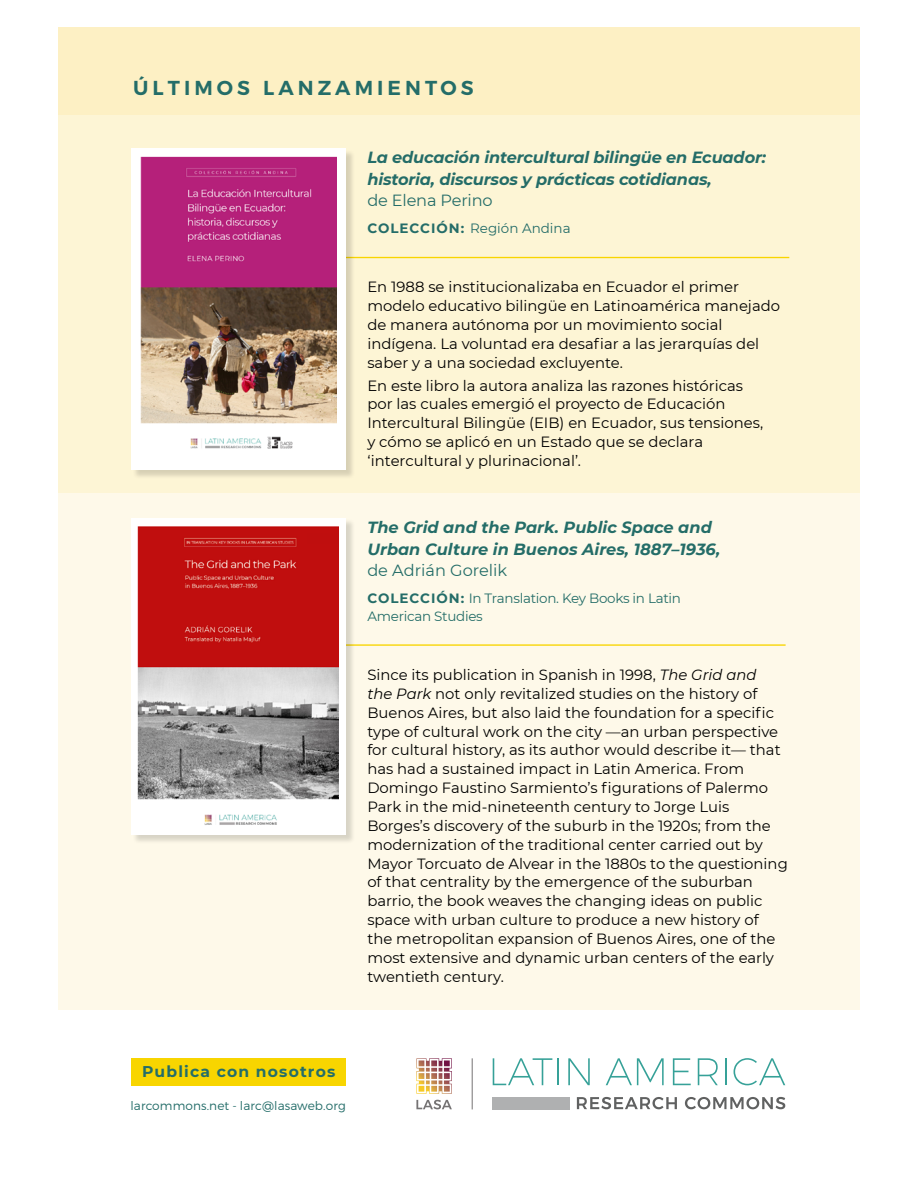
<style>
.page{position:relative;width:918px;height:1188px;background:#fff}
.page>*{position:absolute;margin:0;border:0;box-sizing:border-box;transform-origin:0 0}
.t1{font:600 20.25px "Montserrat";letter-spacing:.2em;color:#246d69}
.t2{font:italic 700 16.2px/21.6px "Montserrat";letter-spacing:-.01em;color:#246d69}
.t3{font:16.2px "Montserrat";letter-spacing:-.01em;color:#246d69}
.t4{font:700 15.6px "Montserrat";letter-spacing:.075em;color:#246d69}
.t5{font:14.85px/18.9px "Montserrat";color:#000}
.t6{font:13.5px/18.9px "Montserrat";letter-spacing:-.02em;color:#246d69}
.t7{font:13.5px "Montserrat";color:#246d69}
.t8{font:300 12.15px "Montserrat";letter-spacing:.01em;color:#246d69}
.s1{font-weight:700}
.s2{font-style:italic}
</style>
<div class="page">
<div style="left:132px;top:1058px;width:214px;height:27px;background:#f8d500"></div>
<div style="left:58px;top:27px;width:802px;height:983px;background:#fef9e9"></div>
<hr style="left:293px;top:644px;width:493px;height:2px;background:#f8d500">
<div style="left:58px;top:27px;width:802px;height:466px;background:#fdf5d5"></div>
<div style="left:58px;top:27px;width:802px;height:88px;background:#fdf0c4"></div>
<div style="left:132px;top:519px;width:224px;height:326px;background:#000;opacity:.15"></div>
<div style="left:131px;top:518px;width:215px;height:317px;background:#fff"></div>
<img style="left:137px;top:526px;width:202px;height:299px">
<svg style="left:416px;top:1100px;width:36px;height:9px"></svg>
<svg style="left:416px;top:1058px;width:36px;height:36px"></svg>
<hr style="left:472px;top:1058px;width:1px;height:51px;background:#757374">
<div style="left:493px;top:1097px;width:77px;height:12px;background:#afb0b1"></div>
<svg style="left:493px;top:1058px;width:59px;height:27px"></svg>
<hr style="left:557px;top:1058px;width:2px;height:27px;background:#36a198">
<svg style="left:568px;top:1058px;width:22px;height:27px"></svg>
<svg style="left:606px;top:1058px;width:58px;height:27px"></svg>
<svg style="left:673px;top:1058px;width:18px;height:27px"></svg>
<svg style="left:698px;top:1058px;width:20px;height:27px"></svg>
<svg style="left:726px;top:1058px;width:1px;height:27px"></svg>
<svg style="left:734px;top:1058px;width:51px;height:27px"></svg>
<svg style="left:577px;top:1097px;width:100px;height:12px"></svg>
<svg style="left:685px;top:1097px;width:100px;height:12px"></svg>
<hr style="left:297px;top:257px;width:492px;height:1px;background:#f8d500">
<div style="left:132px;top:149px;width:224px;height:331px;background:#000;opacity:.15"></div>
<div style="left:131px;top:148px;width:215px;height:322px;background:#fff"></div>
<img style="left:140px;top:157px;width:197px;height:292px">
<h1 class="t1" style="left:133px;top:75px;width:342px">ÚLTIMOS LANZAMIENTOS</h1>
<p class="t2" style="left:367px;top:146px;width:400px">La educación intercultural bilingüe en Ecuador: historia, discursos y prácticas cotidianas,</p>
<p class="t3" style="left:367px;top:189px;width:127px">de Elena Perino</p>
<p class="t7" style="left:367px;top:219px;width:205px"><span class="s1">COLECCIÓN:</span> Región Andina</p>
<p class="t5" style="left:367px;top:277px;width:414px">En 1988 se institucionalizaba en Ecuador el primer modelo educativo bilingüe en Latinoamérica manejado de manera autónoma por un movimiento social indígena. La voluntad era desafiar a las jerarquías del saber y a una sociedad excluyente.</p>
<p class="t5" style="left:367px;top:375px;width:397px">En este libro la autora analiza las razones históricas por las cuales emergió el proyecto de Educación Intercultural Bilingüe (EIB) en Ecuador, sus tensiones, y cómo se aplicó en un Estado que se declara ‘intercultural y plurinacional’.</p>
<p class="t2" style="left:367px;top:516px;width:354px">The Grid and the Park. Public Space and<br>Urban Culture in Buenos Aires, 1887–1936,</p>
<p class="t3" style="left:367px;top:559px;width:141px">de Adrián Gorelik</p>
<p class="t6" style="left:367px;top:588px;width:315px"><span class="s1">COLECCIÓN:</span> In Translation. Key Books in Latin<br>American Studies</p>
<p class="t5" style="left:367px;top:665px;width:422px">Since its publication in Spanish in 1998, <span class="s2">The Grid and<br>the Park</span> not only revitalized studies on the history of Buenos Aires, but also laid the foundation for a specific type of cultural work on the city —an urban perspective for cultural history, as its author would describe it— that has had a sustained impact in Latin America. From Domingo Faustino Sarmiento’s figurations of Palermo Park in the mid-nineteenth century to Jorge Luis Borges’s discovery of the suburb in the 1920s; from the modernization of the traditional center carried out by Mayor Torcuato de Alvear in the 1880s to the questioning of that centrality by the emergence of the suburban barrio, the book weaves the changing ideas on public space with urban culture to produce a new history of<br>the metropolitan expansion of Buenos Aires, one of the most extensive and dynamic urban centers of the early twentieth century.</p>
<p class="t4" style="left:142px;top:1060px;width:195px">Publica con nosotros</p>
<p class="t8" style="left:130px;top:1098px;width:217px">larcommons.net - larc@lasaweb.org</p>
</div>
